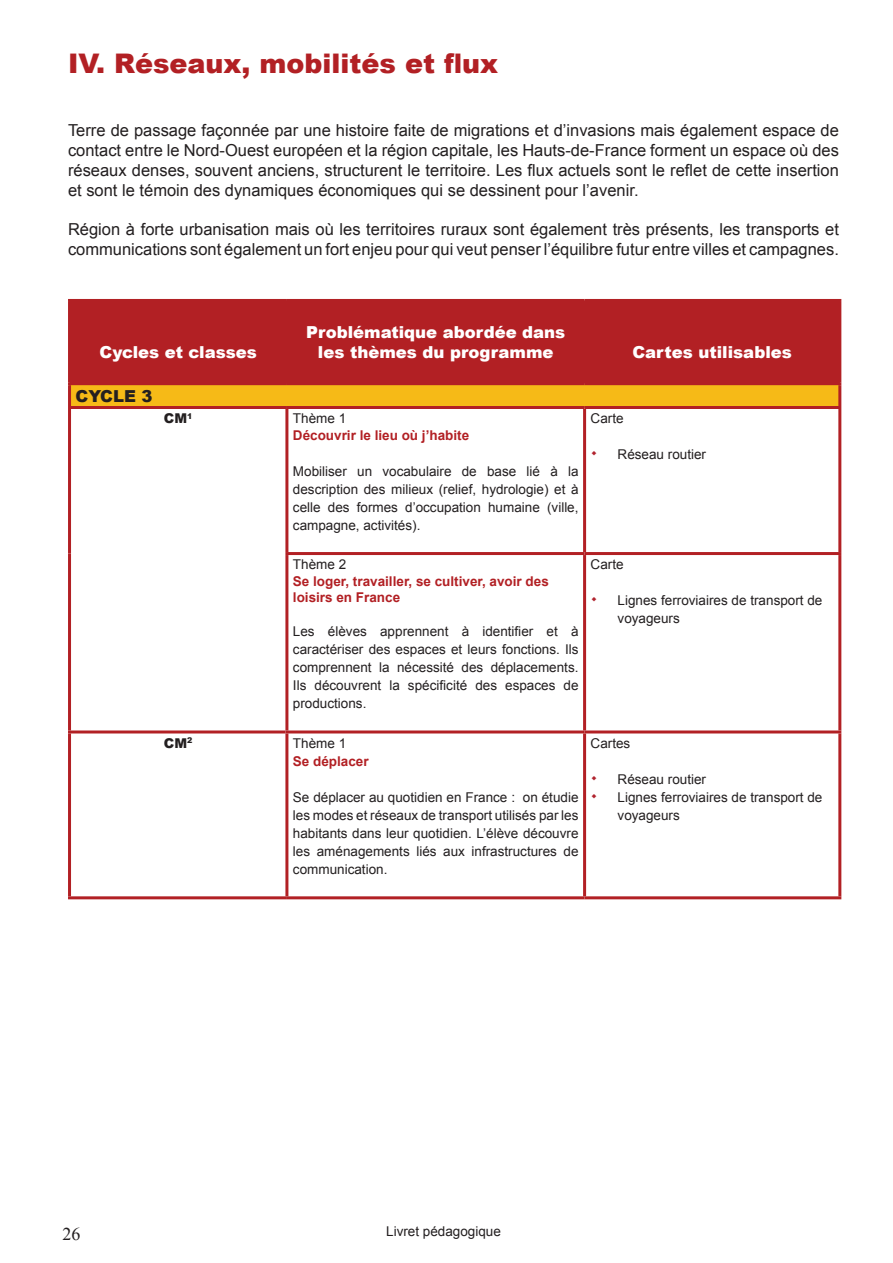
<style>
.page{position:relative;width:893px;height:1263px;background:#fff}
.page>*{position:absolute;margin:0;border:0;box-sizing:border-box;transform-origin:0 0}
.t1{font:900 27px "Arial";color:#b22024}
.t2{font:18px "Times New Roman";color:#231f20}
.t3{font:16.5px/19.8px "Arial";color:#231f20;text-align:justify}
.t4{font:900 16.5px/19.8px "Arial";color:#fff;text-align:center}
.t5{font:900 16.5px "Arial";color:#231f20}
.t6{font:13.5px/18px "Arial";color:#231f20;text-align:justify}
.t7{font:700 13.5px/16.2px "Arial";color:#b22024}
.t8{font:900 13.5px "Arial";color:#231f20}
</style>
<div class="page">
<div style="left:71px;top:302px;width:767px;height:80px;background:#b22024"></div>
<div style="left:70px;top:384px;width:770px;height:23px;background:#f6ba17"></div>
<hr style="left:68px;top:299px;width:219px;height:3px;background:#b22024">
<hr style="left:68px;top:302px;width:3px;height:80px;background:#b22024">
<hr style="left:287px;top:299px;width:298px;height:3px;background:#b22024">
<hr style="left:285px;top:302px;width:3px;height:80px;background:#b22024">
<hr style="left:585px;top:299px;width:256px;height:3px;background:#b22024">
<hr style="left:583px;top:302px;width:3px;height:80px;background:#b22024">
<hr style="left:838px;top:302px;width:3px;height:80px;background:#b22024">
<hr style="left:68px;top:382px;width:219px;height:3px;background:#b22024">
<hr style="left:68px;top:385px;width:3px;height:21px;background:#b22024">
<hr style="left:287px;top:382px;width:298px;height:3px;background:#b22024">
<hr style="left:585px;top:382px;width:256px;height:3px;background:#b22024">
<hr style="left:838px;top:385px;width:3px;height:21px;background:#b22024">
<hr style="left:68px;top:406px;width:219px;height:3px;background:#b22024">
<hr style="left:68px;top:409px;width:3px;height:144px;background:#b22024">
<hr style="left:68px;top:553px;width:3px;height:177px;background:#b22024">
<hr style="left:68px;top:733px;width:3px;height:163px;background:#b22024">
<hr style="left:287px;top:406px;width:298px;height:3px;background:#b22024">
<hr style="left:285px;top:409px;width:3px;height:143px;background:#b22024">
<hr style="left:585px;top:406px;width:256px;height:3px;background:#b22024">
<hr style="left:583px;top:409px;width:3px;height:143px;background:#b22024">
<hr style="left:838px;top:409px;width:3px;height:143px;background:#b22024">
<hr style="left:285px;top:552px;width:300px;height:3px;background:#b22024">
<hr style="left:285px;top:555px;width:3px;height:175px;background:#b22024">
<hr style="left:585px;top:552px;width:256px;height:3px;background:#b22024">
<hr style="left:583px;top:555px;width:3px;height:175px;background:#b22024">
<hr style="left:838px;top:555px;width:3px;height:175px;background:#b22024">
<hr style="left:68px;top:730px;width:217px;height:3px;background:#b22024">
<hr style="left:285px;top:730px;width:300px;height:3px;background:#b22024">
<hr style="left:285px;top:733px;width:3px;height:163px;background:#b22024">
<hr style="left:585px;top:730px;width:256px;height:3px;background:#b22024">
<hr style="left:583px;top:733px;width:3px;height:163px;background:#b22024">
<hr style="left:838px;top:733px;width:3px;height:163px;background:#b22024">
<hr style="left:68px;top:896px;width:219px;height:3px;background:#b22024">
<hr style="left:287px;top:896px;width:298px;height:3px;background:#b22024">
<hr style="left:585px;top:896px;width:256px;height:3px;background:#b22024">
<h1 class="t1" style="left:68px;top:44px;width:432px">IV. Réseaux, mobilités et flux</h1>
<p class="t3" style="left:68px;top:121px;width:772px">Terre de passage façonnée par une histoire faite de migrations et d’invasions mais également espace de contact entre le Nord-Ouest européen et la région capitale, les Hauts-de-France forment un espace où des réseaux denses, souvent anciens, structurent le territoire. Les flux actuels sont le reflet de cette insertion et sont le témoin des dynamiques économiques qui se dessinent pour l’avenir.</p>
<p class="t3" style="left:68px;top:220px;width:772px">Région à forte urbanisation mais où les territoires ruraux sont également très présents, les transports et communications sont également un fort enjeu pour qui veut penser l’équilibre futur entre villes et campagnes.</p>
<p class="t4" style="left:99px;top:342px;width:159px">Cycles et classes</p>
<p class="t5" style="left:76px;top:384px;width:78px">CYCLE 3</p>
<p class="t4" style="left:306px;top:322px;width:261px">Problématique abordée dans les thèmes du programme</p>
<p class="t8" style="left:164px;top:408px;width:30px">CM<sup>1</sup></p>
<p class="t6" style="left:293px;top:410px;width:55px">Thème 1</p>
<p class="t7" style="left:293px;top:427px;width:178px">Découvrir le lieu où j’habite</p>
<p class="t6" style="left:293px;top:462px;width:287px">Mobiliser un vocabulaire de base lié à la description des milieux (relief, hydrologie) et à celle des formes d’occupation humaine (ville, campagne, activités).</p>
<p class="t6" style="left:293px;top:556px;width:55px">Thème 2</p>
<p class="t7" style="left:293px;top:573px;width:257px">Se loger, travailler, se cultiver, avoir des loisirs en France</p>
<p class="t6" style="left:293px;top:622px;width:287px">Les élèves apprennent à identifier et à caractériser des espaces et leurs fonctions. Ils comprennent la nécessité des déplacements.<br>Ils découvrent la spécificité des espaces de productions.</p>
<p class="t8" style="left:164px;top:733px;width:30px">CM<sup>2</sup></p>
<p class="t6" style="left:293px;top:734px;width:55px">Thème 1</p>
<p class="t7" style="left:293px;top:753px;width:77px">Se déplacer</p>
<p class="t6" style="left:293px;top:788px;width:287px">Se déplacer au quotidien en France : on étudie les modes et réseaux de transport utilisés par les habitants dans leur quotidien. L’élève découvre les aménagements liés aux infrastructures de communication.</p>
<p class="t4" style="left:632px;top:342px;width:161px">Cartes utilisables</p>
<p class="t6" style="left:591px;top:410px;width:35px">Carte</p>
<p class="t6" style="left:618px;top:446px;width:90px">Réseau routier</p>
<p class="t6" style="left:591px;top:556px;width:35px">Carte</p>
<p class="t6" style="left:618px;top:592px;width:206px">Lignes ferroviaires de transport de voyageurs</p>
<p class="t6" style="left:591px;top:734px;width:41px">Cartes</p>
<p class="t6" style="left:618px;top:770px;width:206px;text-align:left">Réseau routier<br>Lignes ferroviaires de transport de voyageurs</p>
<h2 class="t2" style="left:63px;top:1222px;width:19px">26</h2>
<p class="t6" style="left:386px;top:1222px;width:116px">Livret pédagogique</p>
</div>
